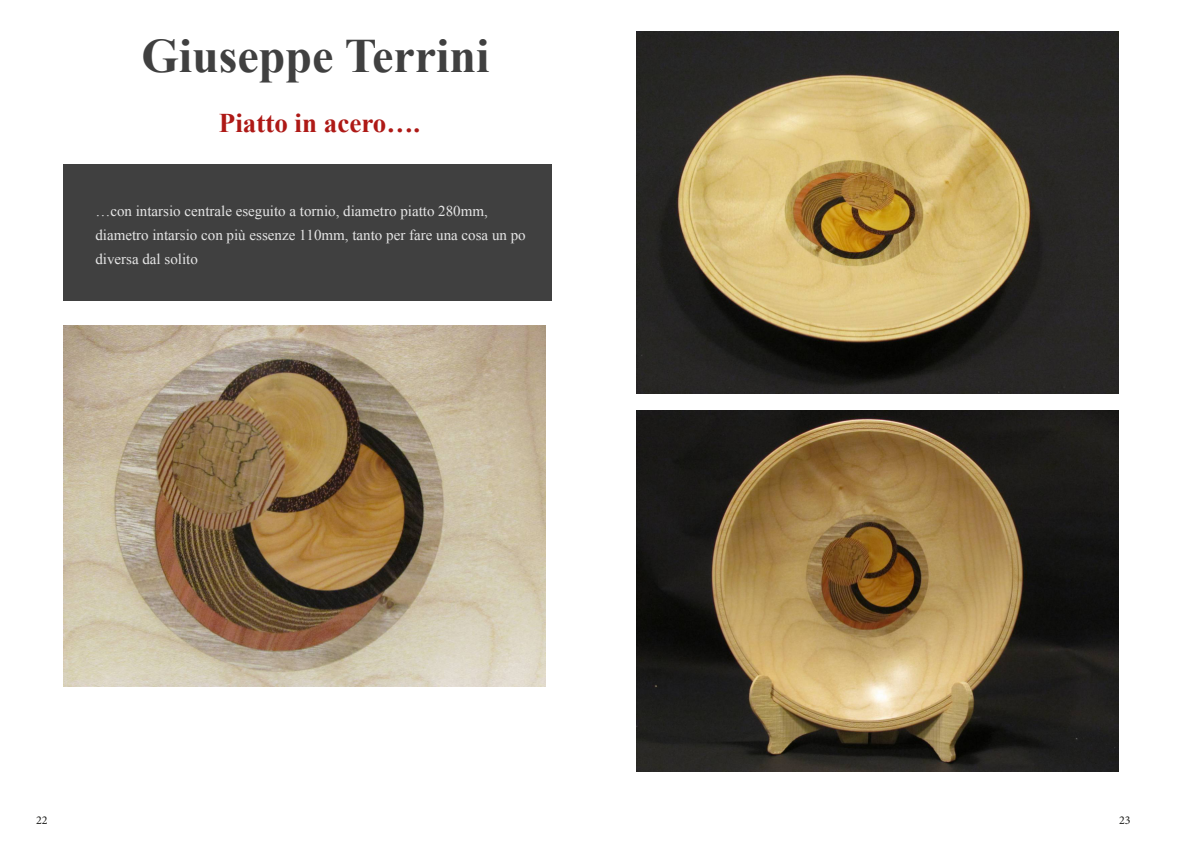
<style>
.page{position:relative;width:1191px;height:842px;background:#fff}
.page>*{position:absolute;margin:0;border:0;box-sizing:border-box;transform-origin:0 0}
.t1{font:700 48px "Times New Roman";color:#404040}
.t2{font:700 27px "Times New Roman";color:#ae1916}
.t3{font:15px/24px "Times New Roman";color:#e6e6e6}
.t4{font:12px "Minion Pro";color:#1d1d1b}
</style>
<div class="page">
<div style="left:64px;top:164px;width:488px;height:137px;background:#404040"></div>
<img style="left:64px;top:325px;width:481px;height:361px">
<img style="left:636px;top:32px;width:483px;height:361px">
<img style="left:636px;top:410px;width:483px;height:362px">
<h1 class="t1" style="left:141px;top:40px;width:350px">Giuseppe Terrini</h1>
<h2 class="t2" style="left:219px;top:114px;width:203px">Piatto in acero….</h2>
<p class="t3" style="left:95px;top:200px;width:432px">…con intarsio centrale eseguito a tornio, diametro piatto 280mm, diametro intarsio con più essenze 110mm, tanto per fare una cosa un po diversa dal solito</p>
<p class="t4" style="left:36px;top:815px;width:13px">22</p>
<p class="t4" style="left:1119px;top:815px;width:13px">23</p>
</div>
